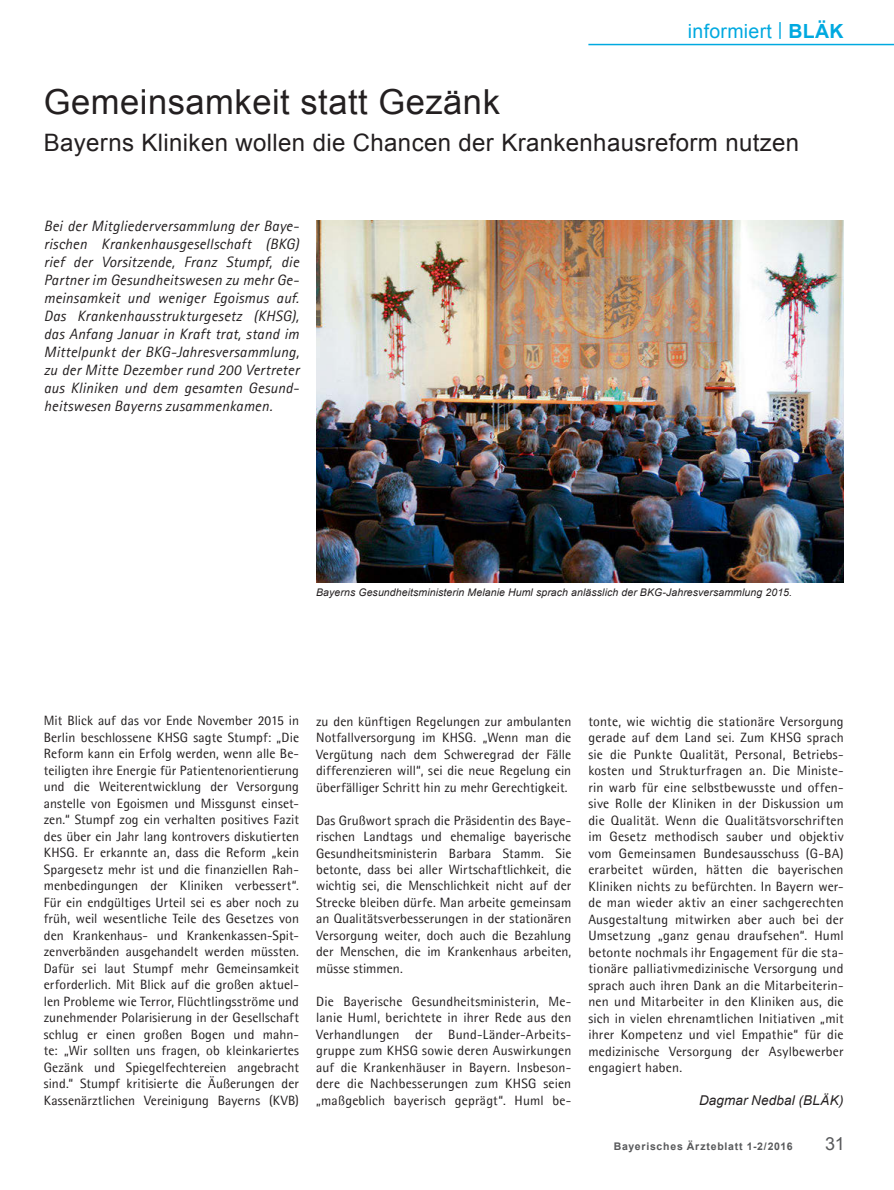
<style>
.page{position:relative;width:894px;height:1190px;background:#fff}
.page>*{position:absolute;margin:0;border:0;box-sizing:border-box;transform-origin:0 0}
.t1{font:34.5px "Arial";letter-spacing:.015em;color:#231f20}
.t2{font:24px "Arial";letter-spacing:.015em;color:#231f20}
.t3{font:19.5px "Arial";letter-spacing:.015em;color:#00a9e0}
.t4{font:18px "Arial";color:#58595b}
.t5{font:italic 15px/18px "Agfa Rotis Sans Serif";letter-spacing:.01em;color:#231f20;text-align:justify}
.t6{font:13.5px/16.5px "Agfa Rotis Semisans";letter-spacing:.01em;color:#231f20;text-align:justify}
.t7{font:italic 13.5px "Arial";letter-spacing:.01em;color:#231f20}
.t8{font:italic 10.5px "Arial";letter-spacing:.01em;color:#231f20}
.t9{font:700 10.5px "Arial";letter-spacing:.075em;color:#58595b}
.s1{font-weight:700}
</style>
<div class="page">
<hr style="left:588px;top:44px;width:305px;height:1px;background:#00a9e0">
<img style="left:316px;top:221px;width:527px;height:361px">
<h3 class="t3" style="left:688px;top:20px;width:157px">informiert <sup>|</sup> <span class="s1">BLÄK</span></h3>
<h1 class="t1" style="left:44px;top:83px;width:457px">Gemeinsamkeit statt Gezänk</h1>
<h2 class="t2" style="left:44px;top:130px;width:756px">Bayerns Kliniken wollen die Chancen der Krankenhausreform nutzen</h2>
<p class="t5" style="left:44px;top:217px;width:257px">Bei der Mitgliederversammlung der Baye&shy;rischen Krankenhausgesellschaft (BKG) rief der Vorsitzende, Franz Stumpf, die Partner im Gesundheitswesen zu mehr Ge&shy;meinsamkeit und weniger Egoismus auf.<br>Das Krankenhausstrukturgesetz (KHSG), das Anfang Januar in Kraft trat, stand im Mittelpunkt der BKG-Jahresversammlung, zu der Mitte Dezember rund 200 Vertreter aus Kliniken und dem gesamten Gesund&shy;heitswesen Bayerns zusammenkamen.</p>
<p class="t8" style="left:316px;top:587px;width:477px">Bayerns Gesundheitsministerin Melanie Huml sprach anlässlich der BKG-Jahresversammlung 2015.</p>
<p class="t6" style="left:44px;top:713px;width:257px">Mit Blick auf das vor Ende November 2015 in Berlin beschlossene KHSG sagte Stumpf: „Die Reform kann ein Erfolg werden, wenn alle Be&shy;teiligten ihre Energie für Patientenorientierung und die Weiterentwicklung der Versorgung anstelle von Egoismen und Missgunst einset&shy;zen.“ Stumpf zog ein verhalten positives Fazit des über ein Jahr lang kontrovers diskutierten KHSG. Er erkannte an, dass die Reform „kein Spargesetz mehr ist und die finanziellen Rah&shy;menbedingungen der Kliniken verbessert“.<br>Für ein endgültiges Urteil sei es aber noch zu früh, weil wesentliche Teile des Gesetzes von den Krankenhaus- und Krankenkassen-Spit&shy;zenverbänden ausgehandelt werden müssten.<br>Dafür sei laut Stumpf mehr Gemeinsamkeit erforderlich. Mit Blick auf die großen aktuel&shy;len Probleme wie Terror, Flüchtlingsströme und zunehmender Polarisierung in der Gesellschaft schlug er einen großen Bogen und mahn&shy;te: „Wir sollten uns fragen, ob kleinkariertes Gezänk und Spiegelfechtereien angebracht sind.“ Stumpf kritisierte die Äußerungen der Kassenärztlichen Vereinigung Bayerns (KVB)</p>
<p class="t6" style="left:316px;top:713px;width:257px">zu den künftigen Regelungen zur ambulanten Notfallversorgung im KHSG. „Wenn man die Vergütung nach dem Schweregrad der Fälle differenzieren will“, sei die neue Regelung ein überfälliger Schritt hin zu mehr Gerechtigkeit.</p>
<p class="t6" style="left:316px;top:812px;width:257px">Das Grußwort sprach die Präsidentin des Baye&shy;rischen Landtags und ehemalige bayerische Gesundheitsministerin Barbara Stamm. Sie betonte, dass bei aller Wirtschaftlichkeit, die wichtig sei, die Menschlichkeit nicht auf der Strecke bleiben dürfe. Man arbeite gemeinsam an Qualitätsverbesserungen in der stationären Versorgung weiter, doch auch die Bezahlung der Menschen, die im Krankenhaus arbeiten, müsse stimmen.</p>
<p class="t6" style="left:316px;top:993px;width:257px">Die Bayerische Gesundheitsministerin, Me&shy;lanie Huml, berichtete in ihrer Rede aus den Verhandlungen der Bund-Länder-Arbeits&shy;gruppe zum KHSG sowie deren Auswirkungen auf die Krankenhäuser in Bayern. Insbeson&shy;dere die Nachbesserungen zum KHSG seien „maßgeblich bayerisch geprägt“. Huml be-</p>
<p class="t6" style="left:588px;top:713px;width:257px">tonte, wie wichtig die stationäre Versorgung gerade auf dem Land sei. Zum KHSG sprach sie die Punkte Qualität, Personal, Betriebs&shy;kosten und Strukturfragen an. Die Ministe&shy;rin warb für eine selbstbewusste und offen&shy;sive Rolle der Kliniken in der Diskussion um die Qualität. Wenn die Qualitätsvorschriften im Gesetz methodisch sauber und objektiv vom Gemeinsamen Bundesausschuss (G-BA) erarbeitet würden, hätten die bayerischen Kliniken nichts zu befürchten. In Bayern wer&shy;de man wieder aktiv an einer sachgerechten Ausgestaltung mitwirken aber auch bei der Umsetzung „ganz genau draufsehen“. Huml betonte nochmals ihr Engagement für die sta&shy;tionäre palliativmedizinische Versorgung und sprach auch ihren Dank an die Mitarbeiterin&shy;nen und Mitarbeiter in den Kliniken aus, die sich in vielen ehrenamtlichen Initiativen „mit ihrer Kompetenz und viel Empathie“ für die medizinische Versorgung der Asylbewerber engagiert haben.</p>
<p class="t7" style="left:699px;top:1093px;width:146px">Dagmar Nedbal (BLÄK)</p>
<p class="t9" style="left:613px;top:1140px;width:180px">Bayerisches Ärzteblatt 1-2/2016</p>
<h3 class="t4" style="left:825px;top:1133px;width:21px">31</h3>
</div>
